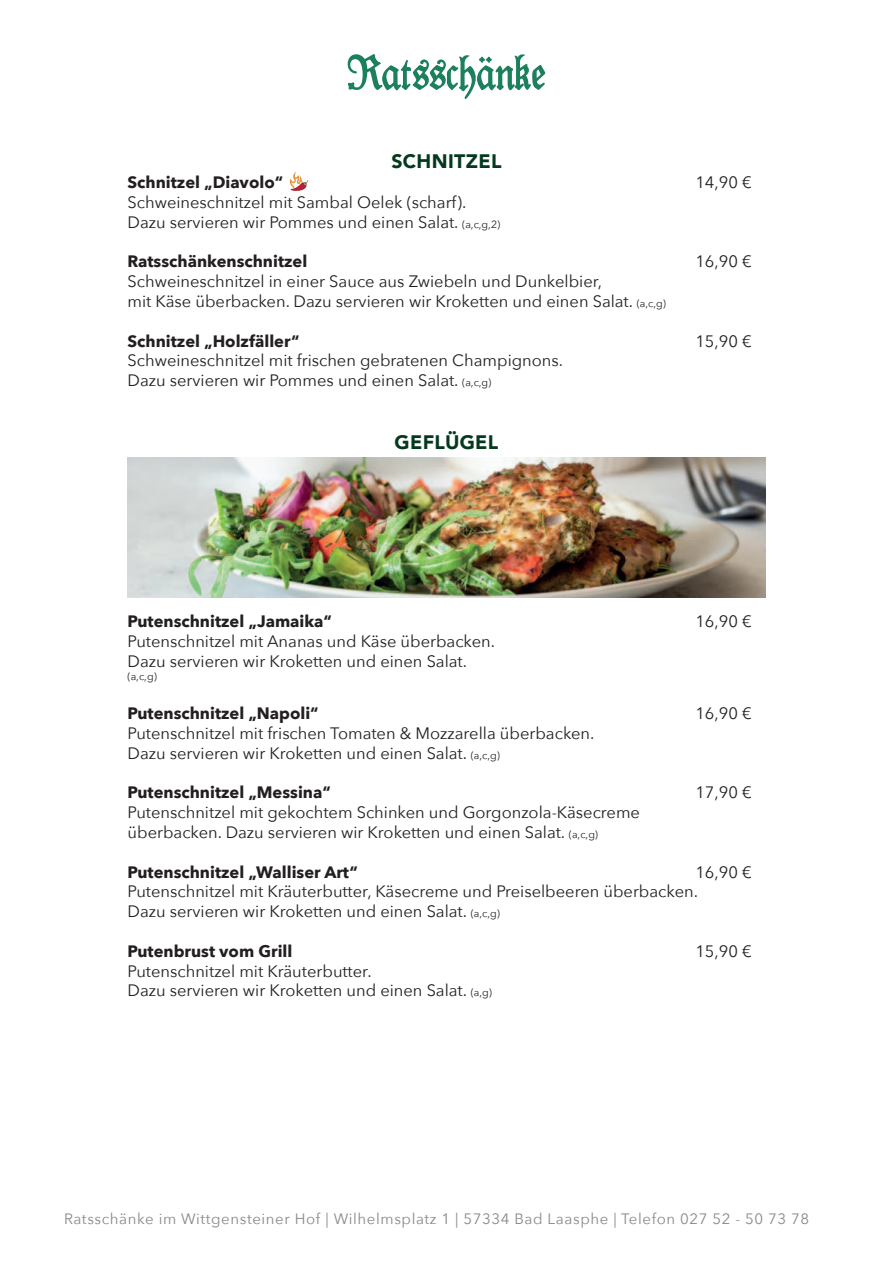
<style>
.page{position:relative;width:893px;height:1263px;background:#fff}
.page>*{position:absolute;margin:0;border:0;box-sizing:border-box;transform-origin:0 0}
.t1{font:900 19.5px "Avenir";letter-spacing:.015em;color:#04391e}
.t2{font:16.5px/19.8px "Avenir Next";color:#231f20}
.t3{font:700 16.5px "Avenir Next";color:#231f20}
.t4{font:15px "Avenir Next";letter-spacing:.04em;color:#87898c}
.t5{font:10.5px "Avenir Next";color:#231f20}
.s1{font-size:10.5px}
</style>
<div class="page">
<svg style="left:348px;top:54px;width:197px;height:45px"></svg>
<svg style="left:290px;top:171px;width:18px;height:20px"></svg>
<img style="left:128px;top:457px;width:637px;height:140px">
<p class="t1" style="left:391px;top:150px;width:111px">SCHNITZEL</p>
<p class="t3" style="left:128px;top:175px;width:157px">Schnitzel „Diavolo“</p>
<p class="t2" style="left:695px;top:173px;width:58px">14,90 €</p>
<p class="t2" style="left:128px;top:193px;width:374px">Schweineschnitzel mit Sambal Oelek (scharf).<br>Dazu servieren wir Pommes und einen Salat. <span class="s1">(a,c,g,2)</span></p>
<p class="t3" style="left:128px;top:255px;width:181px">Ratsschänkenschnitzel</p>
<p class="t2" style="left:695px;top:252px;width:58px">16,90 €</p>
<p class="t2" style="left:128px;top:272px;width:540px">Schweineschnitzel in einer Sauce aus Zwiebeln und Dunkelbier,<br>mit Käse überbacken. Dazu servieren wir Kroketten und einen Salat. <span class="s1">(a,c,g)</span></p>
<p class="t3" style="left:128px;top:334px;width:173px">Schnitzel „Holzfäller“</p>
<p class="t2" style="left:695px;top:331px;width:58px">15,90 €</p>
<p class="t2" style="left:128px;top:351px;width:437px">Schweineschnitzel mit frischen gebratenen Champignons.<br>Dazu servieren wir Pommes und einen Salat. <span class="s1">(a,c,g)</span></p>
<p class="t1" style="left:395px;top:431px;width:105px">GEFLÜGEL</p>
<p class="t3" style="left:128px;top:615px;width:206px">Putenschnitzel „Jamaika“</p>
<p class="t2" style="left:695px;top:612px;width:58px">16,90 €</p>
<p class="t2" style="left:128px;top:632px;width:369px">Putenschnitzel mit Ananas und Käse überbacken.<br>Dazu servieren wir Kroketten und einen Salat.</p>
<p class="t5" style="left:128px;top:670px;width:31px">(a,c,g)</p>
<p class="t3" style="left:128px;top:706px;width:193px">Putenschnitzel „Napoli“</p>
<p class="t2" style="left:695px;top:704px;width:58px">16,90 €</p>
<p class="t2" style="left:128px;top:724px;width:468px">Putenschnitzel mit frischen Tomaten &amp; Mozzarella überbacken.<br>Dazu servieren wir Kroketten und einen Salat. <span class="s1">(a,c,g)</span></p>
<p class="t3" style="left:128px;top:786px;width:205px">Putenschnitzel „Messina“</p>
<p class="t2" style="left:695px;top:783px;width:58px">17,90 €</p>
<p class="t2" style="left:128px;top:803px;width:514px">Putenschnitzel mit gekochtem Schinken und Gorgonzola-Käsecreme überbacken. Dazu servieren wir Kroketten und einen Salat. <span class="s1">(a,c,g)</span></p>
<p class="t3" style="left:128px;top:865px;width:232px">Putenschnitzel „Walliser Art“</p>
<p class="t2" style="left:128px;top:862px;width:625px;text-indent:568px">16,90 €<br>Putenschnitzel mit Kräuterbutter, Käsecreme und Preiselbeeren überbacken.<br>Dazu servieren wir Kroketten und einen Salat. <span class="s1">(a,c,g)</span></p>
<p class="t3" style="left:128px;top:944px;width:166px">Putenbrust vom Grill</p>
<p class="t2" style="left:695px;top:941px;width:58px">15,90 €</p>
<p class="t2" style="left:128px;top:961px;width:366px">Putenschnitzel mit Kräuterbutter.<br>Dazu servieren wir Kroketten und einen Salat. <span class="s1">(a,g)</span></p>
<p class="t4" style="left:64px;top:1212px;width:746px">Ratsschänke im Wittgensteiner Hof | Wilhelmsplatz 1 | 57334 Bad Laasphe | Telefon 027 52 - 50 73 78</p>
</div>
